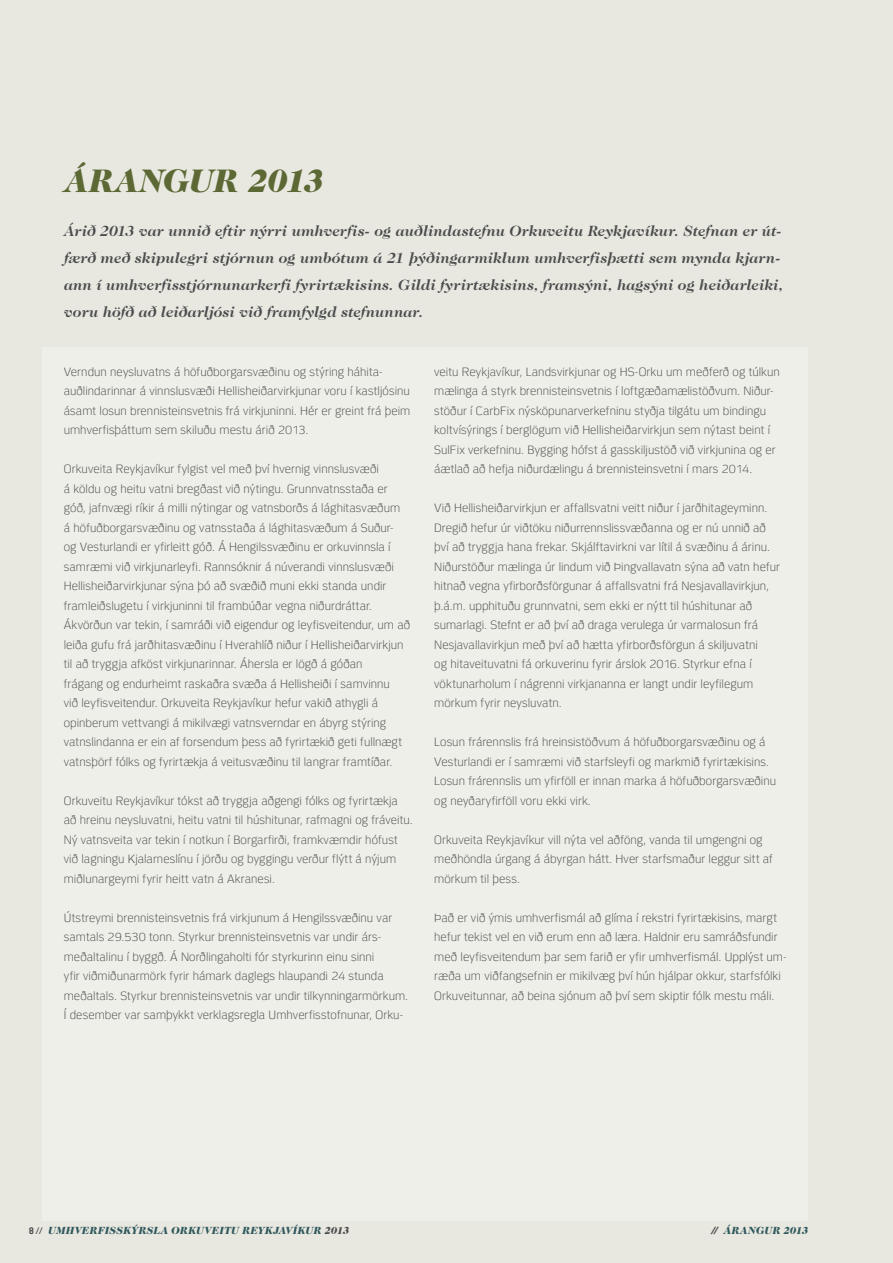
<style>
.page{position:relative;width:893px;height:1263px;background:#e8e8e0}
.page>*{position:absolute;margin:0;border:0;box-sizing:border-box;transform-origin:0 0}
.t1{font:italic 900 33px "Caslon 224 Std";letter-spacing:-.015em;color:#5d6935}
.t2{font:italic 700 15px/27px "Caslon 224 Std";letter-spacing:.01em;color:#4b4c4d}
.t3{font:300 12px/19.5px "Or Sans";letter-spacing:.005em;color:#4b4c4d;scale:.96 1}
.t4{font:italic 900 10.5px "Caslon 224 Std";letter-spacing:.015em;color:#30595d}
.s1{font-family:"Conduit ITC";font-weight:700;font-style:normal;color:#4b4c4d}
.s2{color:#4b4c4d}
</style>
<div class="page">
<div style="left:43px;top:347px;width:765px;height:873px;background:#eeefe8"></div>
<h1 class="t1" style="left:64px;top:161px;width:260px">ÁRANGUR 2013</h1>
<p class="t2" style="left:64px;top:217px;width:720px">Árið 2013 var unnið eftir nýrri umhverfis- og auðlindastefnu Orkuveitu Reykjavíkur. Stefnan er út&shy;færð með skipulegri stjórnun og umbótum á 21 þýðingarmiklum umhverfisþætti sem mynda kjarn&shy;ann í umhverfisstjórnunarkerfi fyrirtækisins. Gildi fyrirtækisins, framsýni, hagsýni og heiðarleiki, voru höfð að leiðarljósi við framfylgd stefnunnar.</p>
<p class="t3" style="left:64px;top:362px;width:362px">Verndun neysluvatns á höfuðborgarsvæðinu og stýring háhita&shy;auðlindarinnar á vinnslusvæði Hellisheiðarvirkjunar voru í kastljósinu ásamt losun brennisteinsvetnis frá virkjuninni. Hér er greint frá þeim umhverfisþáttum sem skiluðu mestu árið 2013.</p>
<p class="t3" style="left:64px;top:459px;width:362px">Orkuveita Reykjavíkur fylgist vel með því hvernig vinnslusvæði<br>á köldu og heitu vatni bregðast við nýtingu. Grunnvatnsstaða er góð, jafnvægi ríkir á milli nýtingar og vatnsborðs á lághitasvæðum<br>á höfuðborgarsvæðinu og vatnsstaða á lághitasvæðum á Suður-<br>og Vesturlandi er yfirleitt góð. Á Hengilssvæðinu er orkuvinnsla í samræmi við virkjunarleyfi. Rannsóknir á núverandi vinnslusvæði Hellisheiðarvirkjunar sýna þó að svæðið muni ekki standa undir framleiðslugetu í virkjuninni til frambúðar vegna niðurdráttar.<br>Ákvörðun var tekin, í samráði við eigendur og leyfisveitendur, um að leiða gufu frá jarðhitasvæðinu í Hverahlíð niður í Hellisheiðarvirkjun til að tryggja afköst virkjunarinnar. Áhersla er lögð á góðan<br>frágang og endurheimt raskaðra svæða á Hellisheiði í samvinnu<br>við leyfisveitendur. Orkuveita Reykjavíkur hefur vakið athygli á opinberum vettvangi á mikilvægi vatnsverndar en ábyrg stýring vatnslindanna er ein af forsendum þess að fyrirtækið geti fullnægt vatnsþörf fólks og fyrirtækja á veitusvæðinu til langrar framtíðar.</p>
<p class="t3" style="left:64px;top:791px;width:365px">Orkuveitu Reykjavíkur tókst að tryggja aðgengi fólks og fyrirtækja að hreinu neysluvatni, heitu vatni til húshitunar, rafmagni og fráveitu.<br>Ný vatnsveita var tekin í notkun í Borgarfirði, framkvæmdir hófust við lagningu Kjalarneslínu í jörðu og byggingu verður flýtt á nýjum miðlunargeymi fyrir heitt vatn á Akranesi.</p>
<p class="t3" style="left:64px;top:908px;width:360px">Útstreymi brennisteinsvetnis frá virkjunum á Hengilssvæðinu var samtals 29.530 tonn. Styrkur brennisteinsvetnis var undir árs&shy;meðaltalinu í byggð. Á Norðlingaholti fór styrkurinn einu sinni<br>yfir viðmiðunarmörk fyrir hámark daglegs hlaupandi 24 stunda meðaltals. Styrkur brennisteinsvetnis var undir tilkynningarmörkum.<br>Í desember var samþykkt verklagsregla Umhverfisstofnunar, Orku-</p>
<p class="t3" style="left:434px;top:362px;width:361px">veitu Reykjavíkur, Landsvirkjunar og HS-Orku um meðferð og túlkun mælinga á styrk brennisteinsvetnis í loftgæðamælistöðvum. Niður&shy;stöður í CarbFix nýsköpunarverkefninu styðja tilgátu um bindingu koltvísýrings í berglögum við Hellisheiðarvirkjun sem nýtast beint í SulFix verkefninu. Bygging hófst á gasskiljustöð við virkjunina og er áætlað að hefja niðurdælingu á brennisteinsvetni í mars 2014.</p>
<p class="t3" style="left:434px;top:498px;width:362px">Við Hellisheiðarvirkjun er affallsvatni veitt niður í jarðhitageyminn.<br>Dregið hefur úr viðtöku niðurrennslissvæðanna og er nú unnið að því að tryggja hana frekar. Skjálftavirkni var lítil á svæðinu á árinu.<br>Niðurstöður mælinga úr lindum við Þingvallavatn sýna að vatn hefur hitnað vegna yfirborðsförgunar á affallsvatni frá Nesjavallavirkjun, þ.á.m. upphituðu grunnvatni, sem ekki er nýtt til húshitunar að sumarlagi. Stefnt er að því að draga verulega úr varmalosun frá Nesjavallavirkjun með því að hætta yfirborðsförgun á skiljuvatni<br>og hitaveituvatni fá orkuverinu fyrir árslok 2016. Styrkur efna í vöktunarholum í nágrenni virkjananna er langt undir leyfilegum mörkum fyrir neysluvatn.</p>
<p class="t3" style="left:434px;top:732px;width:358px">Losun frárennslis frá hreinsistöðvum á höfuðborgarsvæðinu og á Vesturlandi er í samræmi við starfsleyfi og markmið fyrirtækisins.<br>Losun frárennslis um yfirföll er innan marka á höfuðborgarsvæðinu og neyðaryfirföll voru ekki virk.</p>
<p class="t3" style="left:434px;top:830px;width:354px">Orkuveita Reykjavíkur vill nýta vel aðföng, vanda til umgengni og meðhöndla úrgang á ábyrgan hátt. Hver starfsmaður leggur sitt af mörkum til þess.</p>
<p class="t3" style="left:434px;top:908px;width:369px">Það er við ýmis umhverfismál að glíma í rekstri fyrirtækisins, margt hefur tekist vel en við erum enn að læra. Haldnir eru samráðsfundir með leyfisveitendum þar sem farið er yfir umhverfismál. Upplýst um&shy;ræða um viðfangsefnin er mikilvæg því hún hjálpar okkur, starfsfólki Orkuveitunnar, að beina sjónum að því sem skiptir fólk mestu máli.</p>
<p class="t4" style="left:29px;top:1224px;width:322px"><span class="s1">8 //</span> UMHVERFISSKÝRSLA ORKUVEITU REYKJAVÍKUR <span class="s2">2013</span></p>
<p class="t4" style="left:711px;top:1224px;width:98px"><span class="s2">//</span> ÁRANGUR 2013</p>
</div>
